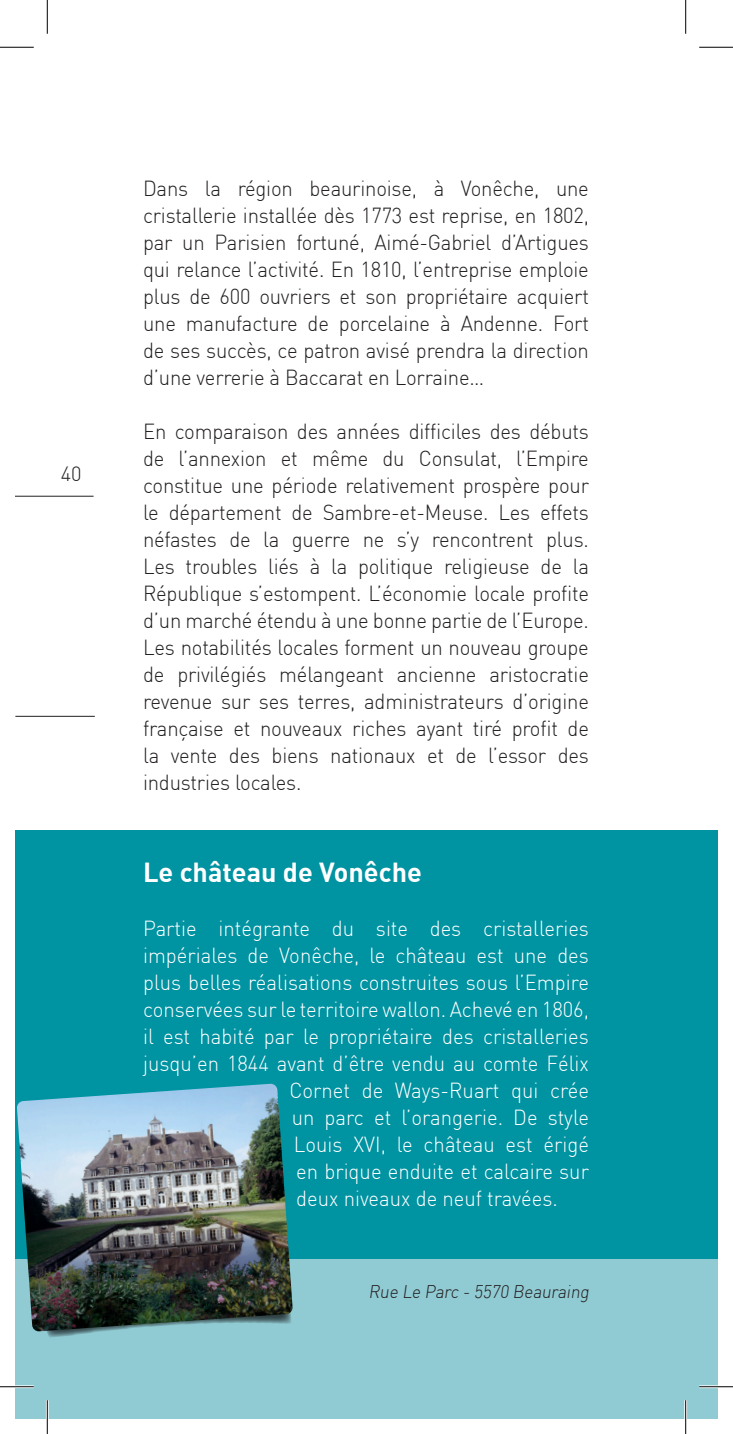
<style>
.page{position:relative;width:733px;height:1434px;background:#fff}
.page>*{position:absolute;margin:0;border:0;box-sizing:border-box;transform-origin:0 0}
.t1{font:700 27px "DIN";color:#fff}
.t2{font:300 21.38px/27px "DIN";letter-spacing:-.01em;color:#231f20;text-align:justify;scale:.95 1}
.t3{font:300 21.38px "DIN";color:#fff;scale:.95 1}
.t4{font:300 20.25px "DIN";color:#231f20}
.t5{font:300 18px "DIN";color:#231f20;scale:.95 1}
</style>
<div class="page">
<div style="left:15px;top:830px;width:702px;height:583px;background:#0093a2"></div>
<div style="left:15px;top:1259px;width:702px;height:160px;background:#90cad2"></div>
<hr style="left:15px;top:496px;width:78px;height:1px;background:#231f20">
<hr style="left:15px;top:716px;width:80px;height:1px;background:#231f20">
<svg style="left:42px;top:1331px;width:60px;height:6px"></svg>
<img style="left:17px;top:1084px;width:276px;height:247px">
<hr style="left:0;top:1385px;width:34px;height:3px;background:#fff">
<hr style="left:699px;top:1385px;width:33px;height:3px;background:#fff">
<hr style="left:46px;top:1400px;width:3px;height:34px;background:#fff">
<hr style="left:684px;top:1400px;width:2px;height:34px;background:#fff">
<hr style="left:0;top:47px;width:34px;height:1px;background:#000">
<hr style="left:699px;top:47px;width:33px;height:1px;background:#000">
<hr style="left:0;top:1386px;width:34px;height:1px;background:#000">
<hr style="left:699px;top:1386px;width:33px;height:1px;background:#000">
<hr style="left:47px;top:0;width:1px;height:34px;background:#000">
<hr style="left:47px;top:1400px;width:1px;height:34px;background:#000">
<hr style="left:685px;top:0;width:1px;height:34px;background:#000">
<hr style="left:685px;top:1400px;width:1px;height:34px;background:#000">
<p class="t4" style="left:61px;top:461px;width:22px">40</p>
<p class="t2" style="left:143px;top:174px;width:471px">Dans la région beaurinoise, à Vonêche, une cristallerie installée dès 1773 est reprise, en 1802, par un Parisien fortuné, Aimé-Gabriel d’Artigues qui relance l’activité. En 1810, l’entreprise emploie plus de 600 ouvriers et son propriétaire acquiert une manufacture de porcelaine à Andenne. Fort de ses succès, ce patron avisé prendra la direction d’une verrerie à Baccarat en Lorraine…</p>
<p class="t2" style="left:143px;top:417px;width:470px">En comparaison des années difficiles des débuts de l’annexion et même du Consulat, l’Empire constitue une période relativement prospère pour le département de Sambre-et-Meuse. Les effets néfastes de la guerre ne s’y rencontrent plus.<br>Les troubles liés à la politique religieuse de la République s’estompent. L’économie locale profite d’un marché étendu à une bonne partie de l’Europe.<br>Les notabilités locales forment un nouveau groupe de privilégiés mélangeant ancienne aristocratie revenue sur ses terres, administrateurs d’origine française et nouveaux riches ayant tiré profit de la vente des biens nationaux et de l’essor des industries locales.</p>
<p class="t1" style="left:143px;top:854px;width:280px">Le château de Vonêche</p>
<p class="t3" style="left:143px;top:915px;width:470px">Partie intégrante du site des cristalleries</p>
<p class="t3" style="left:143px;top:942px;width:470px">impériales de Vonêche, le château est une des</p>
<p class="t3" style="left:143px;top:969px;width:470px">plus belles réalisations construites sous l’Empire</p>
<p class="t3" style="left:143px;top:996px;width:470px">conservées sur le territoire wallon. Achevé en 1806,</p>
<p class="t3" style="left:143px;top:1023px;width:470px">il est habité par le propriétaire des cristalleries</p>
<p class="t3" style="left:143px;top:1050px;width:470px">jusqu’en 1844 avant d’être vendu au comte Félix</p>
<p class="t3" style="left:289px;top:1077px;width:316px">Cornet de Ways-Ruart qui crée</p>
<p class="t3" style="left:291px;top:1104px;width:314px">un parc et l’orangerie. De style</p>
<p class="t3" style="left:294px;top:1131px;width:312px">Louis XVI, le château est érigé</p>
<p class="t3" style="left:296px;top:1158px;width:309px">en brique enduite et calcaire sur</p>
<p class="t3" style="left:296px;top:1185px;width:277px">deux niveaux de neuf travées.</p>
<p class="t5" style="left:368px;top:1280px;width:237px">Rue Le Parc - 5570 Beauraing</p>
</div>
